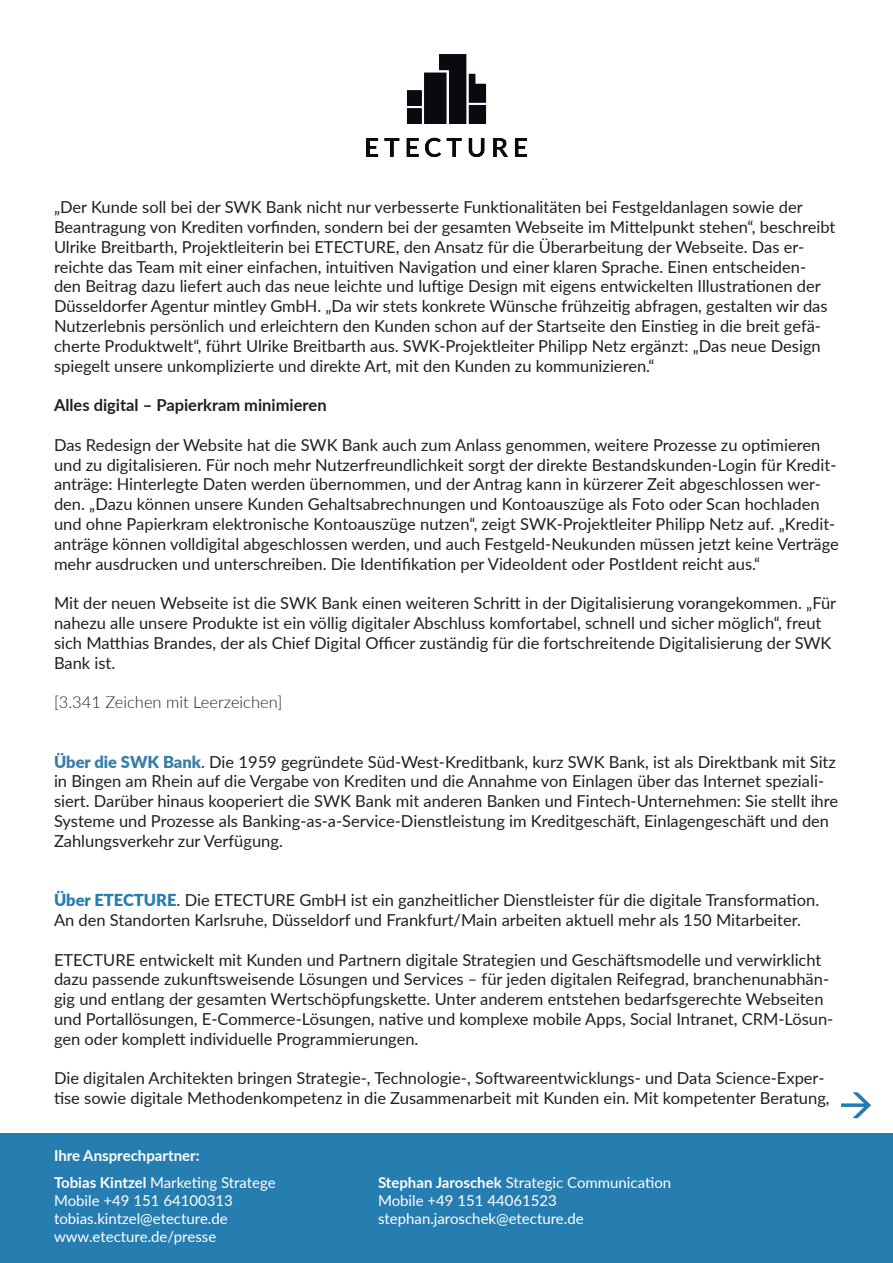
<style>
.page{position:relative;width:893px;height:1263px;background:#fff}
.page>*{position:absolute;margin:0;border:0;box-sizing:border-box;transform-origin:0 0}
.t1{font:16.5px/19.8px "Lato";color:#231f20}
.t2{font:700 16.5px "Lato";color:#231f20}
.t3{font:300 16.5px "Lato";color:#231f20}
.t4{font:15px "Lato";color:#fff}
.t5{font:700 15px/27px "Lato";color:#fff}
.s1{font-weight:900;color:#397daa}
.s2{font-weight:900;color:#267daf}
.s3{font-weight:400}
.s4{font-weight:700}
</style>
<div class="page">
<img style="left:367px;top:54px;width:159px;height:103px">
<div style="left:0;top:1133px;width:893px;height:130px;background:#267daf"></div>
<img style="left:841px;top:1092px;width:30px;height:27px">
<p class="t1" style="left:54px;top:197px;width:783px">„Der Kunde soll bei der SWK Bank nicht nur verbesserte Funktionalitäten bei Festgeldanlagen sowie der Beantragung von Krediten vorfinden, sondern bei der gesamten Webseite im Mittelpunkt stehen“, beschreibt Ulrike Breitbarth, Projektleiterin bei ETECTURE, den Ansatz für die Überarbeitung der Webseite. Das er&shy;reichte das Team mit einer einfachen, intuitiven Navigation und einer klaren Sprache. Einen entscheiden&shy;den Beitrag dazu liefert auch das neue leichte und luftige Design mit eigens entwickelten Illustrationen der Düsseldorfer Agentur mintley GmbH. „Da wir stets konkrete Wünsche frühzeitig abfragen, gestalten wir das Nutzerlebnis persönlich und erleichtern den Kunden schon auf der Startseite den Einstieg in die breit gefä&shy;cherte Produktwelt“, führt Ulrike Breitbarth aus. SWK-Projektleiter Philipp Netz ergänzt: „Das neue Design spiegelt unsere unkomplizierte und direkte Art, mit den Kunden zu kommunizieren.“</p>
<p class="t2" style="left:54px;top:393px;width:274px">Alles digital – Papierkram minimieren</p>
<p class="t1" style="left:54px;top:434px;width:786px">Das Redesign der Website hat die SWK Bank auch zum Anlass genommen, weitere Prozesse zu optimieren und zu digitalisieren. Für noch mehr Nutzerfreundlichkeit sorgt der direkte Bestandskunden-Login für Kredit&shy;anträge: Hinterlegte Daten werden übernommen, und der Antrag kann in kürzerer Zeit abgeschlossen wer&shy;den. „Dazu können unsere Kunden Gehaltsabrechnungen und Kontoauszüge als Foto oder Scan hochladen und ohne Papierkram elektronische Kontoauszüge nutzen“, zeigt SWK-Projektleiter Philipp Netz auf. „Kredit&shy;anträge können volldigital abgeschlossen werden, und auch Festgeld-Neukunden müssen jetzt keine Verträge mehr ausdrucken und unterschreiben. Die Identifikation per VideoIdent oder PostIdent reicht aus.“</p>
<p class="t1" style="left:54px;top:593px;width:784px">Mit der neuen Webseite ist die SWK Bank einen weiteren Schritt in der Digitalisierung vorangekommen. „Für nahezu alle unsere Produkte ist ein völlig digitaler Abschluss komfortabel, schnell und sicher möglich“, freut sich Matthias Brandes, der als Chief Digital Officer zuständig für die fortschreitende Digitalisierung der SWK Bank ist.</p>
<p class="t3" style="left:54px;top:691px;width:230px">[3.341 Zeichen mit Leerzeichen]</p>
<p class="t1" style="left:54px;top:751px;width:786px"><span class="s1">Über die SWK Bank</span>. Die 1959 gegründete Süd-West-Kreditbank, kurz SWK Bank, ist als Direktbank mit Sitz in Bingen am Rhein auf die Vergabe von Krediten und die Annahme von Einlagen über das Internet speziali&shy;siert. Darüber hinaus kooperiert die SWK Bank mit anderen Banken und Fintech-Unternehmen: Sie stellt ihre Systeme und Prozesse als Banking-as-a-Service-Dienstleistung im Kreditgeschäft, Einlagengeschäft und den Zahlungsverkehr zur Verfügung.</p>
<p class="t1" style="left:54px;top:890px;width:767px"><span class="s2">Über ETECTURE</span>. Die ETECTURE GmbH ist ein ganzheitlicher Dienstleister für die digitale Transformation.<br>An den Standorten Karlsruhe, Düsseldorf und Frankfurt/Main arbeiten aktuell mehr als 150 Mitarbeiter.</p>
<p class="t1" style="left:54px;top:949px;width:781px">ETECTURE entwickelt mit Kunden und Partnern digitale Strategien und Geschäftsmodelle und verwirklicht dazu passende zukunftsweisende Lösungen und Services – für jeden digitalen Reifegrad, branchenunabhän&shy;gig und entlang der gesamten Wertschöpfungskette. Unter anderem entstehen bedarfsgerechte Webseiten und Portallösungen, E-Commerce-Lösungen, native und komplexe mobile Apps, Social Intranet, CRM-Lösun&shy;gen oder komplett individuelle Programmierungen.</p>
<p class="t1" style="left:54px;top:1068px;width:777px">Die digitalen Architekten bringen Strategie-, Technologie-, Softwareentwicklungs- und Data Science-Exper&shy;tise sowie digitale Methodenkompetenz in die Zusammenarbeit mit Kunden ein. Mit kompetenter Beratung,</p>
<p class="t5" style="left:54px;top:1141px;width:295px">Ansprechpartne<br>Stephan Jaroschek <span class="s3">Strategic Communication</span></p>
<p class="t4" style="left:54px;top:1207px;width:402px">ETECTURE GmbH ∙ Amalienbadstraße 41c ∙ 76227 Karlsruhe</p>
<p class="t5" style="left:54px;top:1141px;width:223px">Ihre Ansprechpartner:<br>Tobias Kintzel <span class="s3">Marketing Stratege</span></p>
<p class="t4" style="left:378px;top:1171px;width:295px"><span class="s4">Stephan Jaroschek</span> Strategic Communication</p>
<p class="t4" style="left:54px;top:1189px;width:180px">Mobile +49 151 64100313</p>
<p class="t4" style="left:378px;top:1189px;width:180px">Mobile +49 151 44061523</p>
<p class="t4" style="left:54px;top:1207px;width:175px">tobias.kintzel@etecture.de</p>
<p class="t4" style="left:378px;top:1207px;width:207px">stephan.jaroschek@etecture.de</p>
<p class="t4" style="left:54px;top:1225px;width:164px">www.etecture.de/presse</p>
</div>
